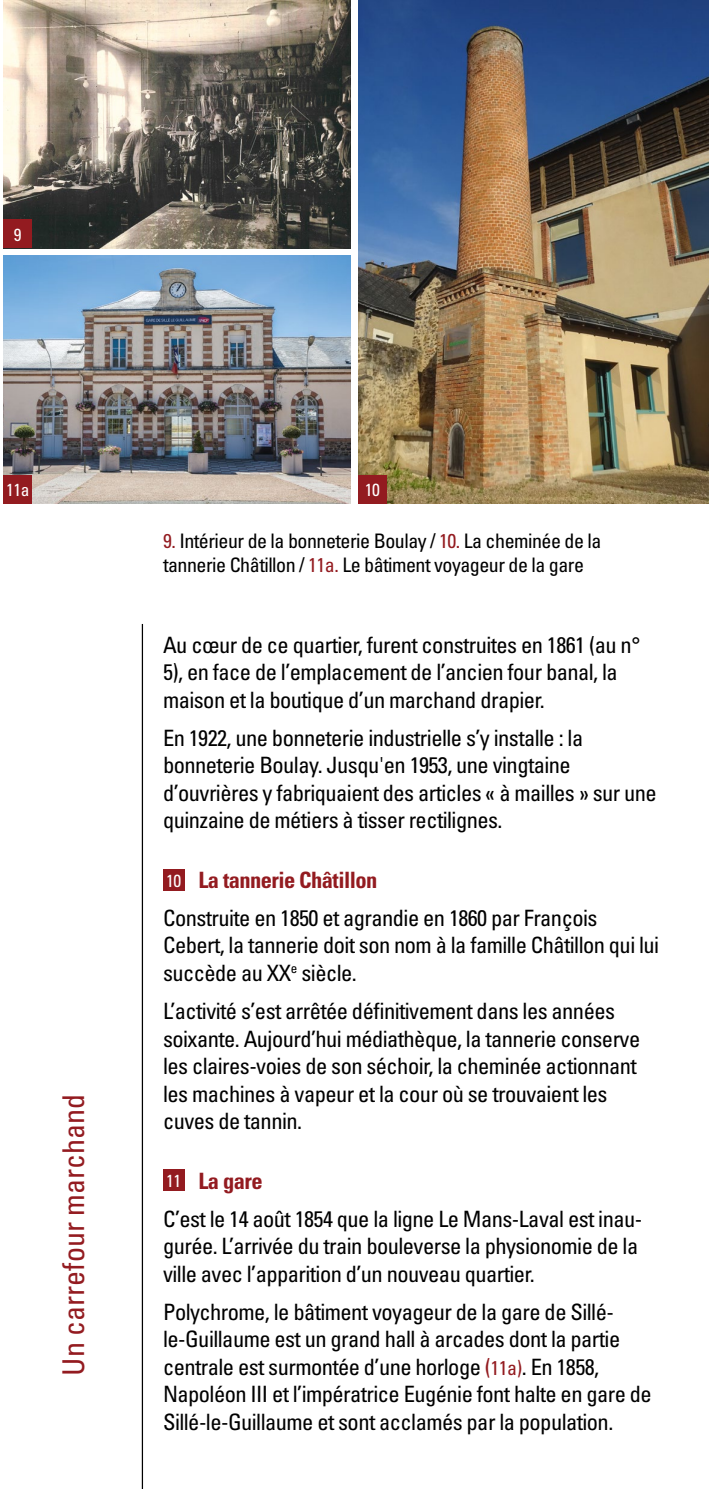
<style>
.page{position:relative;width:709px;height:1489px;background:#fff}
.page>*{position:absolute;margin:0;border:0;box-sizing:border-box;transform-origin:0 0}
.t1{font:condensed 30px "Univers LTCYR 57";color:#931b20}
.t2{font:condensed 22.5px/27.5px "Univers LTCYR 57";letter-spacing:-.025em;color:#000}
.t3{font:22.5px "Univers LTCYR 67 Bold Cond";letter-spacing:-.025em;color:#931b20}
.t4{font:condensed 20px/24px "Univers LTCYR 57";letter-spacing:-.025em;color:#000}
.t5{font:condensed 17.5px "Univers LTCYR 57";letter-spacing:-.025em;color:#fff}
.s1{color:#931b20}
.s2{font-size:20px;color:#931b20}
</style>
<div class="page">
<img style="left:4px;top:255px;width:347px;height:248px">
<img style="left:358px;top:0;width:351px;height:503px">
<img style="left:4px;top:0;width:347px;height:248px">
<div style="left:163px;top:868px;width:21px;height:22px;background:#931b20"></div>
<div style="left:163px;top:1169px;width:21px;height:21px;background:#931b20"></div>
<hr style="left:142px;top:624px;width:1px;height:864px;background:#000">
<div style="left:4px;top:475px;width:28px;height:28px;background:#931b20"></div>
<div style="left:4px;top:220px;width:28px;height:28px;background:#931b20"></div>
<div style="left:358px;top:475px;width:28px;height:28px;background:#931b20"></div>
<p class="t5" style="left:14px;top:224px;width:9px">9</p>
<p class="t5" style="left:6px;top:479px;width:25px">11a</p>
<h1 class="t1" style="left:54px;top:1375px;width:283px;rotate:-90deg">Un carrefour marchand</h1>
<p class="t5" style="left:364px;top:479px;width:17px">10</p>
<p class="t4" style="left:163px;top:528px;width:440px"><span class="s1">9.</span> Intérieur de la bonneterie Boulay / <span class="s1">10.</span> La cheminée de la tannerie Châtillon / <span class="s1">11a.</span> Le bâtiment voyageur de la gare</p>
<p class="t2" style="left:163px;top:630px;width:479px">Au cœur de ce quartier, furent construites en 1861 (au n°<br>5), en face de l’emplacement de l’ancien four banal, la maison et la boutique d’un marchand drapier.</p>
<p class="t2" style="left:163px;top:723px;width:495px">En 1922, une bonneterie industrielle s’y installe : la bonneterie Boulay. Jusqu'en 1953, une vingtaine d’ouvrières y fabriquaient des articles « à mailles » sur une quinzaine de métiers à tisser rectilignes.</p>
<p class="t3" style="left:198px;top:865px;width:180px">La tannerie Châtillon</p>
<p class="t2" style="left:163px;top:903px;width:498px">Construite en 1850 et agrandie en 1860 par François<br>Cebert, la tannerie doit son nom à la famille Châtillon qui lui succède au XX<sup>e</sup> siècle.</p>
<p class="t2" style="left:163px;top:996px;width:479px">L’activité s’est arrêtée définitivement dans les années soixante. Aujourd’hui médiathèque, la tannerie conserve les claires-voies de son séchoir, la cheminée actionnant les machines à vapeur et la cour où se trouvaient les cuves de tannin.</p>
<p class="t5" style="left:166px;top:869px;width:17px">10</p>
<p class="t3" style="left:198px;top:1166px;width:66px">La gare</p>
<p class="t2" style="left:163px;top:1204px;width:480px">C’est le 14 août 1854 que la ligne Le Mans-Laval est inau&shy;gurée. L’arrivée du train bouleverse la physionomie de la ville avec l’apparition d’un nouveau quartier.</p>
<p class="t2" style="left:163px;top:1297px;width:490px">Polychrome, le bâtiment voyageur de la gare de Sillé&shy;le-Guillaume est un grand hall à arcades dont la partie centrale est surmontée d’une horloge <span class="s1">(</span><span class="s2">11a)</span>. En 1858, Napoléon III et l’impératrice Eugénie font halte en gare de Sillé-le-Guillaume et sont acclamés par la population.</p>
<p class="t5" style="left:166px;top:1169px;width:17px">11</p>
</div>
